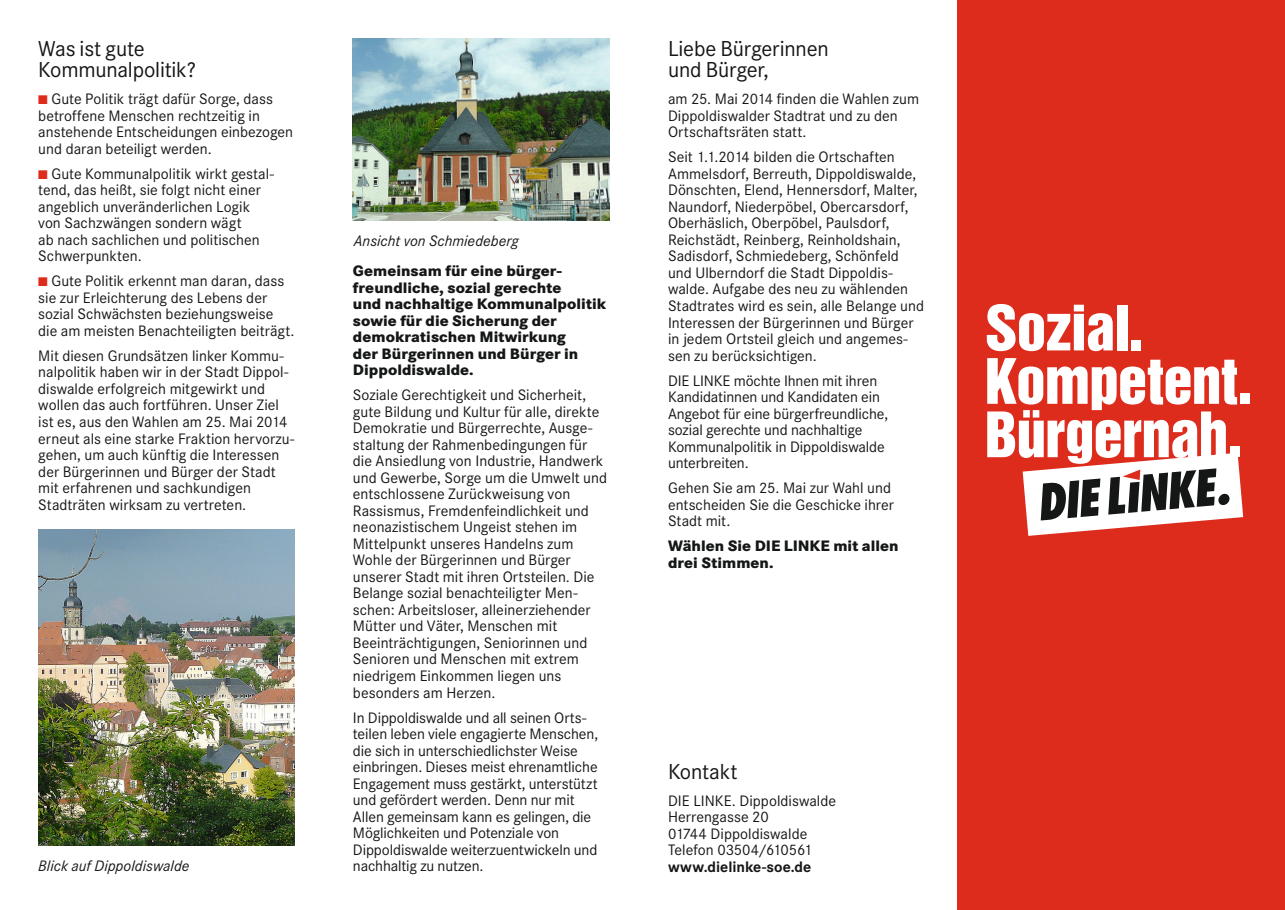
<style>
.page{position:relative;width:1285px;height:910px;background:#fff}
.page>*{position:absolute;margin:0;border:0;box-sizing:border-box;transform-origin:0 0}
.t1{font:57.15px/53.4px "Helvetica Inserat LT Std";letter-spacing:-.015em;color:#fff}
.t2{font:22.5px/21px "Corporate S";letter-spacing:-.01em;color:#151616}
.t3{font:15.75px/16.5px "Corporate S";color:#151616}
.t4{font:800 15.75px/16.5px "Corporate S";letter-spacing:.005em;color:#151616}
.t5{font:italic 15.75px "Corporate S";letter-spacing:.005em;color:#151616}
.t6{font:700 15.75px "Corporate S";color:#151616}
.s1{color:#dd2b1c}
</style>
<div class="page">
<div style="left:957px;top:0;width:327px;height:910px;background:#dd2b1c"></div>
<img style="left:38px;top:529px;width:256px;height:317px">
<img style="left:353px;top:38px;width:256px;height:183px">
<svg style="left:1022px;top:453px;width:220px;height:83px"></svg>
<h2 class="t2" style="left:38px;top:38px;width:159px">Was ist gute<br>Kommunalpolitik?</h2>
<p class="t3" style="left:38px;top:91px;width:256px"><span class="s1">■</span> Gute Politik trägt dafür Sorge, dass betroffene Menschen rechtzeitig in anstehende Entscheidungen einbezogen und daran beteiligt werden.</p>
<p class="t3" style="left:38px;top:166px;width:237px"><span class="s1">■</span> Gute Kommunalpolitik wirkt gestal&shy;tend, das heißt, sie folgt nicht einer angeblich unveränderlichen Logik von Sachzwängen sondern wägt<br>ab nach sachlichen und politischen<br>Schwerpunkten.</p>
<p class="t3" style="left:38px;top:273px;width:258px"><span class="s1">■</span> Gute Politik erkennt man daran, dass sie zur Erleichterung des Lebens der sozial Schwächsten beziehungsweise die am meisten Benachteiligten beiträgt.</p>
<p class="t3" style="left:38px;top:348px;width:257px">Mit diesen Grundsätzen linker Kommu&shy;nalpolitik haben wir in der Stadt Dippol&shy;diswalde erfolgreich mitgewirkt und wollen das auch fortführen. Unser Ziel ist es, aus den Wahlen am 25. Mai 2014 erneut als eine starke Fraktion hervorzu&shy;gehen, um auch künftig die Interessen der Bürgerinnen und Bürger der Stadt mit erfahrenen und sachkundigen Stadträten wirksam zu vertreten.</p>
<p class="t5" style="left:38px;top:857px;width:153px">Blick auf Dippoldiswalde</p>
<p class="t5" style="left:354px;top:232px;width:167px">Ansicht von Schmiedeberg</p>
<p class="t4" style="left:353px;top:263px;width:255px">Gemeinsam für eine bürger&shy;freundliche, sozial gerechte<br>und nachhaltige Kommunalpolitik sowie für die Sicherung der demokratischen Mitwirkung<br>der Bürgerinnen und Bürger in<br>Dippoldiswalde.</p>
<p class="t3" style="left:353px;top:387px;width:256px">Soziale Gerechtigkeit und Sicherheit, gute Bildung und Kultur für alle, direkte Demokratie und Bürgerrechte, Ausge&shy;staltung der Rahmenbedingungen für die Ansiedlung von Industrie, Handwerk und Gewerbe, Sorge um die Umwelt und entschlossene Zurückweisung von Rassismus, Fremdenfeindlichkeit und neonazistischem Ungeist stehen im Mittelpunkt unseres Handelns zum Wohle der Bürgerinnen und Bürger unserer Stadt mit ihren Ortsteilen. Die Belange sozial benachteiligter Men&shy;schen: Arbeitsloser, alleinerziehender Mütter und Väter, Menschen mit Beeinträchtigungen, Seniorinnen und Senioren und Menschen mit extrem niedrigem Einkommen liegen uns besonders am Herzen.</p>
<p class="t3" style="left:353px;top:709px;width:246px">In Dippoldiswalde und all seinen Orts&shy;teilen leben viele engagierte Menschen, die sich in unterschiedlichster Weise einbringen. Dieses meist ehrenamtliche Engagement muss gestärkt, unterstützt und gefördert werden. Denn nur mit Allen gemeinsam kann es gelingen, die Möglichkeiten und Potenziale von Dippoldiswalde weiterzuentwickeln und nachhaltig zu nutzen.</p>
<h2 class="t2" style="left:668px;top:38px;width:162px">Liebe Bürgerinnen und Bürger,</h2>
<p class="t3" style="left:668px;top:91px;width:252px">am 25. Mai 2014 finden die Wahlen zum<br>Dippoldiswalder Stadtrat und zu den<br>Ortschaftsräten statt.</p>
<p class="t3" style="left:668px;top:149px;width:257px">Seit 1.1.2014 bilden die Ortschaften Ammelsdorf, Berreuth, Dippoldiswalde, Dönschten, Elend, Hennersdorf, Malter, Naundorf, Niederpöbel, Obercarsdorf, Oberhäslich, Oberpöbel, Paulsdorf, Reichstädt, Reinberg, Reinholdshain, Sadisdorf, Schmiedeberg, Schönfeld und Ulberndorf die Stadt Dippoldis&shy;walde. Aufgabe des neu zu wählenden Stadtrates wird es sein, alle Belange und Interessen der Bürgerinnen und Bürger in jedem Ortsteil gleich und angemes&shy;sen zu berücksichtigen.</p>
<p class="t3" style="left:668px;top:372px;width:222px">DIE LINKE möchte Ihnen mit ihren<br>Kandidatinnen und Kandidaten ein<br>Angebot für eine bürgerfreundliche, sozial gerechte und nachhaltige<br>Kommunalpolitik in Dippoldiswalde unterbreiten.</p>
<p class="t3" style="left:668px;top:480px;width:227px">Gehen Sie am 25. Mai zur Wahl und entscheiden Sie die Geschicke ihrer<br>Stadt mit.</p>
<p class="t4" style="left:668px;top:538px;width:232px">Wählen Sie DIE LINKE mit allen drei Stimmen.</p>
<h2 class="t2" style="left:668px;top:761px;width:71px">Kontakt</h2>
<p class="t3" style="left:668px;top:792px;width:170px">DIE LINKE. Dippoldiswalde<br>Herrengasse 20<br>01744 Dippoldiswalde<br>Telefon 03504/610561</p>
<p class="t6" style="left:668px;top:857px;width:145px">www.dielinke-soe.de</p>
<h1 class="t1" style="left:984px;top:303px;width:269px">Sozial.<br>Kompetent.<br>Bürgernah.</h1>
</div>
